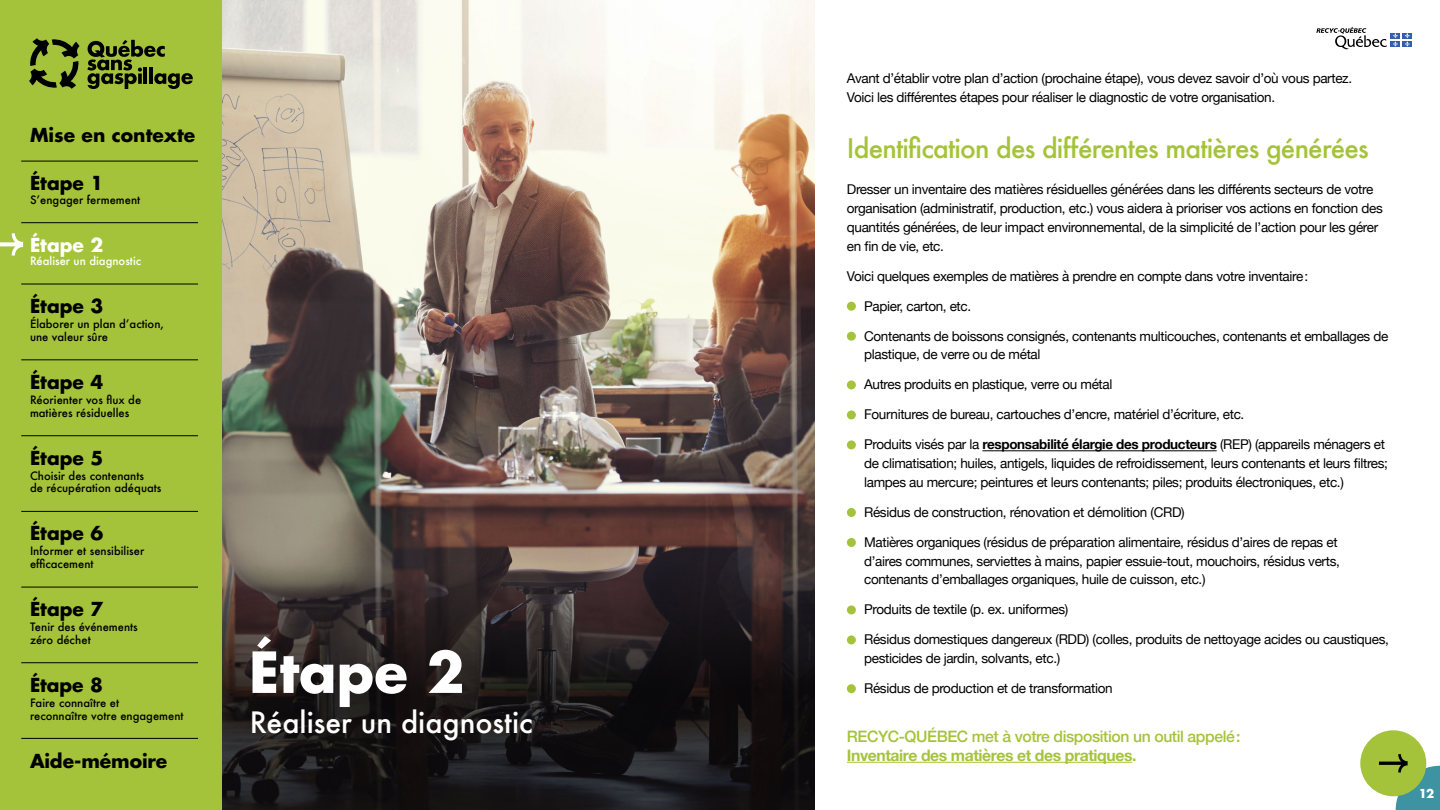
<style>
.page{position:relative;width:1440px;height:810px;background:#fff}
.page>*{position:absolute;margin:0;border:0;box-sizing:border-box;transform-origin:0 0}
.t1{font:700 55.12px "Futura Std";color:#fff}
.t2{font:500 28.65px "Futura";color:#fff}
.t3{font:500 26.25px "Futura";letter-spacing:-.03em;color:#a5c33a}
.t4{font:700 18.75px "Futura Std";color:#000}
.t5{font:700 18.75px "Futura Std";color:#fff}
.t6{font:500 15.75px/18.8px "Helvetica Neue";letter-spacing:-.025em;color:#a5c33a}
.t7{font:13.5px/18.8px "Helvetica Neue";letter-spacing:-.025em;color:#000}
.t8{font:700 12px "Futura";color:#fff}
.t9{font:500 11.25px/12.8px "Futura";color:#000}
.t10{font:500 11.25px "Futura";color:#fff}
.s1{font-weight:700}
</style>
<div class="page">
<div style="left:1391px;top:33px;width:9px;height:5px;background:#335fa8"></div>
<div style="left:1403px;top:33px;width:9px;height:5px;background:#335fa8"></div>
<div style="left:1391px;top:41px;width:9px;height:6px;background:#335fa8"></div>
<svg style="left:1393px;top:33px;width:5px;height:14px"></svg>
<div style="left:1403px;top:41px;width:9px;height:6px;background:#335fa8"></div>
<svg style="left:1405px;top:33px;width:5px;height:14px"></svg>
<svg style="left:1316px;top:27px;width:71px;height:22px"></svg>
<img style="left:222px;top:0;width:593px;height:526px">
<svg style="left:222px;top:526px;width:593px;height:284px;background:#2d2525"></svg>
<hr style="left:982px;top:450px;width:235px;height:1px;background:#000">
<hr style="left:847px;top:762px;width:285px;height:1px;background:#a5c33a">
<div style="left:847px;top:302px;width:9px;height:9px;background:#a5c33a;border-radius:50%"></div>
<div style="left:847px;top:332px;width:9px;height:9px;background:#a5c33a;border-radius:50%"></div>
<div style="left:847px;top:380px;width:9px;height:9px;background:#a5c33a;border-radius:50%"></div>
<div style="left:847px;top:410px;width:9px;height:9px;background:#a5c33a;border-radius:50%"></div>
<div style="left:847px;top:440px;width:9px;height:9px;background:#a5c33a;border-radius:50%"></div>
<div style="left:847px;top:508px;width:9px;height:9px;background:#a5c33a;border-radius:50%"></div>
<div style="left:847px;top:538px;width:9px;height:9px;background:#a5c33a;border-radius:50%"></div>
<div style="left:847px;top:605px;width:9px;height:9px;background:#a5c33a;border-radius:50%"></div>
<div style="left:847px;top:635px;width:9px;height:9px;background:#a5c33a;border-radius:50%"></div>
<div style="left:847px;top:684px;width:9px;height:9px;background:#a5c33a;border-radius:50%"></div>
<div style="left:0;top:0;width:222px;height:810px;background:#a5c33a"></div>
<svg style="left:87px;top:40px;width:106px;height:49px"></svg>
<svg style="left:29px;top:38px;width:51px;height:51px"></svg>
<svg style="left:0;top:233px;width:23px;height:23px"></svg>
<hr style="left:21px;top:161px;width:177px;height:1px;background:#000">
<hr style="left:21px;top:284px;width:177px;height:1px;background:#000">
<hr style="left:21px;top:435px;width:177px;height:1px;background:#000">
<hr style="left:21px;top:587px;width:177px;height:1px;background:#000">
<hr style="left:21px;top:662px;width:177px;height:1px;background:#000">
<hr style="left:21px;top:222px;width:177px;height:1px;background:#000">
<hr style="left:21px;top:359px;width:177px;height:1px;background:#000">
<hr style="left:21px;top:511px;width:177px;height:1px;background:#000">
<hr style="left:21px;top:738px;width:177px;height:1px;background:#000">
<div style="left:1360px;top:730px;width:66px;height:66px;background:#a5c33a;border-radius:50%"></div>
<svg style="left:1379px;top:754px;width:61px;height:56px"></svg>
<h3 class="t4" style="left:30px;top:123px;width:167px">Mise en contexte</h3>
<h3 class="t4" style="left:30px;top:171px;width:75px">Étape 1</h3>
<p class="t9" style="left:30px;top:193px;width:112px">S’engager fermement</p>
<h3 class="t5" style="left:30px;top:232px;width:75px">Étape 2</h3>
<p class="t10" style="left:30px;top:253px;width:113px">Réaliser un diagnostic</p>
<h3 class="t4" style="left:30px;top:294px;width:75px">Étape 3</h3>
<p class="t9" style="left:30px;top:317px;width:135px">Élaborer un plan d’action, une valeur sûre</p>
<h3 class="t4" style="left:30px;top:369px;width:75px">Étape 4</h3>
<p class="t9" style="left:30px;top:393px;width:113px">Réorienter vos flux de matières résiduelles</p>
<h3 class="t4" style="left:30px;top:445px;width:75px">Étape 5</h3>
<p class="t9" style="left:30px;top:469px;width:133px">Choisir des contenants<br>de récupération adéquats</p>
<h3 class="t4" style="left:30px;top:521px;width:75px">Étape 6</h3>
<p class="t9" style="left:30px;top:545px;width:116px">Informer et sensibiliser efficacement</p>
<h3 class="t4" style="left:30px;top:597px;width:75px">Étape 7</h3>
<p class="t9" style="left:30px;top:620px;width:109px">Tenir des événements zéro déchet</p>
<h3 class="t4" style="left:30px;top:672px;width:75px">Étape 8</h3>
<p class="t9" style="left:30px;top:696px;width:155px">Faire connaître et<br>reconnaître votre engagement</p>
<h3 class="t4" style="left:30px;top:748px;width:139px">Aide-mémoire</h3>
<p class="t1" style="left:249px;top:636px;width:217px">Étape 2</p>
<p class="t2" style="left:250px;top:702px;width:285px">Réaliser un diagnostic</p>
<p class="t7" style="left:847px;top:70px;width:507px">Avant d’établir votre plan d’action (prochaine étape), vous devez savoir d’où vous partez.<br>Voici les différentes étapes pour réaliser le diagnostic de votre organisation.</p>
<p class="t3" style="left:847px;top:131px;width:524px">Identification des différentes matières générées</p>
<p class="t7" style="left:847px;top:181px;width:537px">Dresser un inventaire des matières résiduelles générées dans les différents secteurs de votre organisation (administratif, production, etc.) vous aidera à prioriser vos actions en fonction des quantités générées, de leur impact environnemental, de la simplicité de l’action pour les gérer en fin de vie, etc.</p>
<p class="t7" style="left:847px;top:267px;width:463px">Voici quelques exemples de matières à prendre en compte dans votre inventaire :</p>
<p class="t7" style="left:864px;top:297px;width:109px">Papier, carton, etc.</p>
<p class="t7" style="left:864px;top:327px;width:526px">Contenants de boissons consignés, contenants multicouches, contenants et emballages de plastique, de verre ou de métal</p>
<p class="t7" style="left:864px;top:376px;width:250px">Autres produits en plastique, verre ou métal</p>
<p class="t7" style="left:864px;top:406px;width:382px">Fournitures de bureau, cartouches d’encre, matériel d’écriture, etc.</p>
<p class="t7" style="left:864px;top:436px;width:525px">Produits visés par la <span class="s1">responsabilité élargie des producteurs</span> (REP) (appareils ménagers et de climatisation; huiles, antigels, liquides de refroidissement, leurs contenants et leurs filtres; lampes au mercure; peintures et leurs contenants; piles; produits électroniques, etc.)</p>
<p class="t7" style="left:864px;top:504px;width:322px">Résidus de construction, rénovation et démolition (CRD)</p>
<p class="t7" style="left:864px;top:534px;width:477px">Matières organiques (résidus de préparation alimentaire, résidus d’aires de repas et d’aires communes, serviettes à mains, papier essuie-tout, mouchoirs, résidus verts, contenants d’emballages organiques, huile de cuisson, etc.)</p>
<p class="t7" style="left:864px;top:601px;width:206px">Produits de textile (p. ex. uniformes)</p>
<p class="t7" style="left:864px;top:631px;width:526px">Résidus domestiques dangereux (RDD) (colles, produits de nettoyage acides ou caustiques, pesticides de jardin, solvants, etc.)</p>
<p class="t7" style="left:864px;top:680px;width:250px">Résidus de production et de transformation</p>
<p class="t6" style="left:847px;top:726px;width:395px">RECYC-QUÉBEC met à votre disposition un outil appelé :<br><span class="s1">Inventaire des matières et des pratiques.</span></p>
<p class="t8" style="left:1419px;top:785px;width:17px">12</p>
</div>
